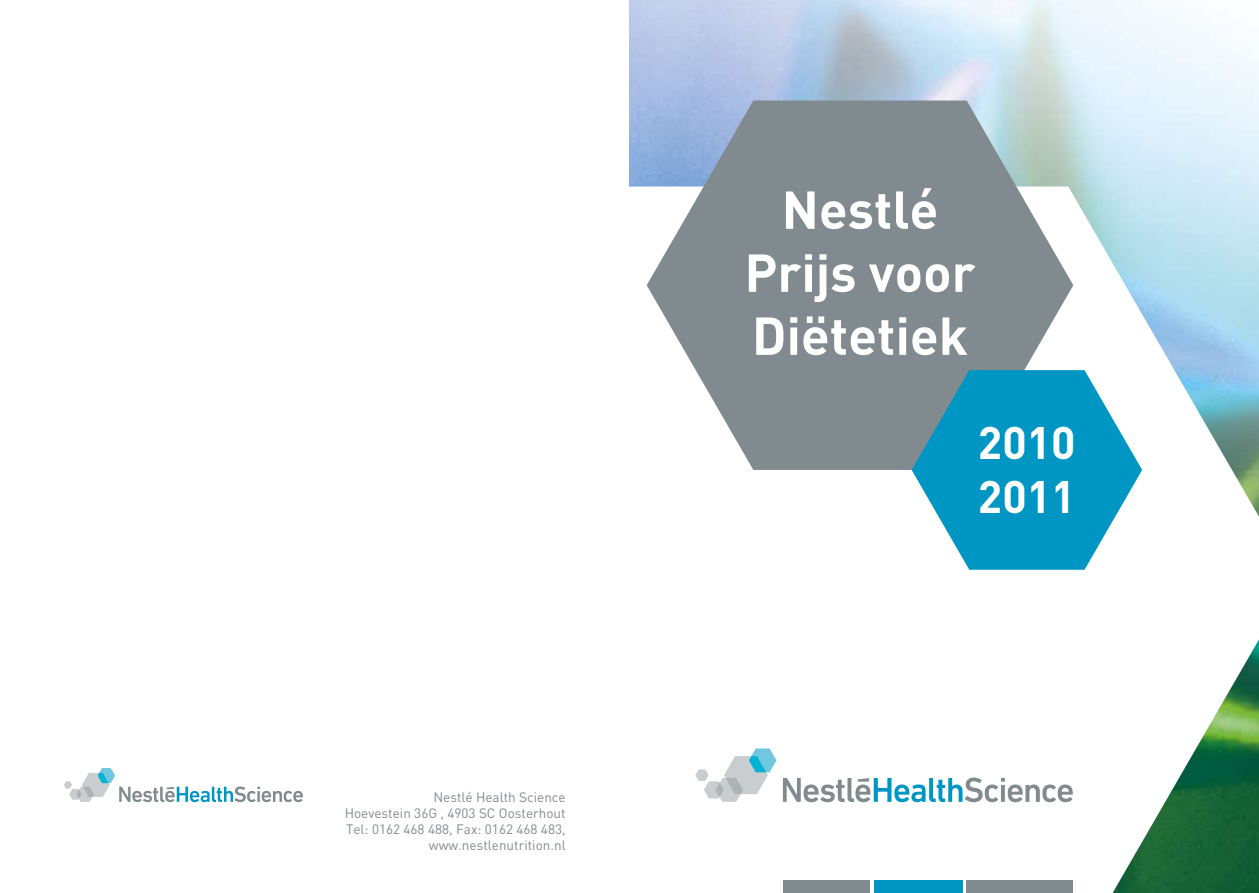
<style>
.page{position:relative;width:1259px;height:893px;background:#fff}
.page>*{position:absolute;margin:0;border:0;box-sizing:border-box;transform-origin:0 0}
.t1{font:700 52.5px/63px "DIN";color:#fff;text-align:center}
.t2{font:700 45px/54px "DIN";color:#fff}
.t3{font:13.5px/16.2px "DIN";color:#818a8e;text-align:right}
</style>
<div class="page">
<svg style="left:629px;top:186px;width:630px;height:707px"></svg>
<svg style="left:646px;top:101px;width:427px;height:369px;background:#949da3"></svg>
<svg style="left:911px;top:370px;width:231px;height:200px;fill:#0096c4"></svg>
<svg style="left:64px;top:768px;width:239px;height:34px"></svg>
<svg style="left:783px;top:777px;width:289px;height:25px"></svg>
<svg style="left:695px;top:748px;width:81px;height:54px"></svg>
<div style="left:783px;top:880px;width:87px;height:13px;background:#818a8e"></div>
<div style="left:873px;top:880px;width:89px;height:13px;background:#0096c4"></div>
<div style="left:966px;top:880px;width:106px;height:13px;background:#818a8e"></div>
<p class="t3" style="left:345px;top:789px;width:222px">Nestlé Health Science<br>Hoevestein 36G , 4903 SC Oosterhout<br>Tel: 0162 468 488, Fax: 0162 468 483, www.nestlenutrition.nl</p>
<h1 class="t1" style="left:744px;top:176px;width:232px">Nestlé<br>Prijs voor<br>Diëtetiek</h1>
<h2 class="t2" style="left:978px;top:414px;width:99px">2010<br>2011</h2>
</div>
